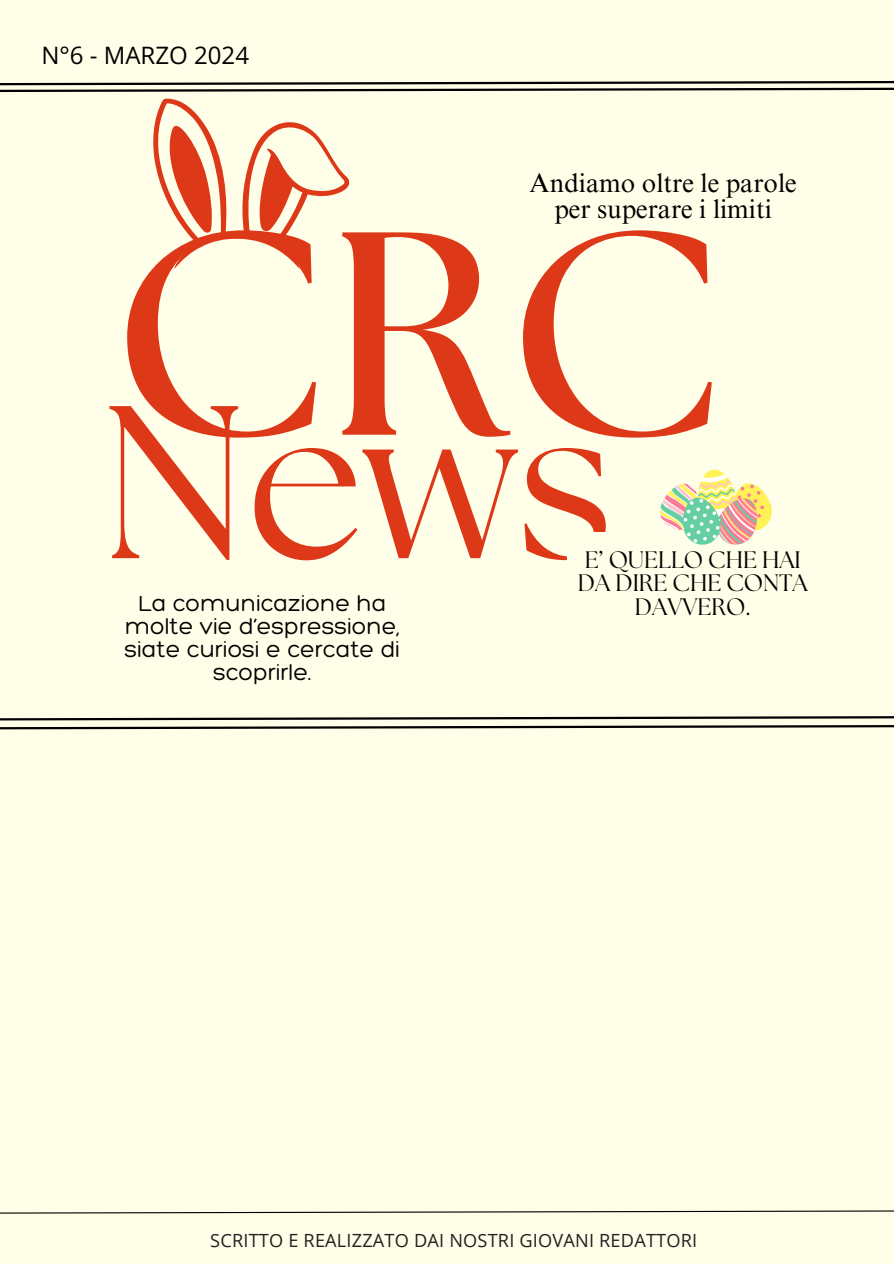
<style>
.page{position:relative;width:894px;height:1264px;background:#fff}
.page>*{position:absolute;margin:0;border:0;box-sizing:border-box;transform-origin:0 0}
.t1{font:700 288.9px "The Seasons";color:#dd3818}
.t2{font:217.05px "The Seasons";color:#dd3818}
.t3{font:26.25px/26px "Times NRMT Pro";color:#000;text-align:center}
.t4{font:24px "Open Sans";color:#000}
.t5{font:300 23.7px/23.1px "Hero";color:#000;text-align:center}
.t6{font:23.7px/23.5px "The Seasons";color:#000;text-align:center}
.t7{font:18.15px "Open Sans";letter-spacing:.01em;color:#222}
</style>
<div class="page">
<div style="left:0;top:0;width:893px;height:1263px;background:#fffee8"></div>
<svg style="left:0;top:1210px;width:893px;height:4px"></svg>
<svg style="left:0;top:716px;width:893px;height:14px"></svg>
<svg style="left:0;top:81px;width:893px;height:188px"></svg>
<svg style="left:660px;top:469px;width:112px;height:76px"></svg>
<h1 class="t4" style="left:42px;top:38px;width:209px">N°6 - MARZO 2024</h1>
<h2 class="t3" style="left:529px;top:174px;width:268px">Andiamo oltre le parole per superare i limiti</h2>
<h3 class="t1" style="left:111px;top:203px;width:614px">CRC</h3>
<p class="t2" style="left:101px;top:384px;width:514px">News</p>
<h3 class="t6" style="left:577px;top:549px;width:231px">E’ QUELLO CHE HAI<br>DA DIRE CHE CONTA<br>DAVVERO.</h3>
<p class="t5" style="left:124px;top:591px;width:277px">La comunicazione ha molte vie d’espressione, siate curiosi e cercate di scoprirle.</p>
<h4 class="t7" style="left:210px;top:1227px;width:488px">SCRITTO E REALIZZATO DAI NOSTRI GIOVANI REDATTORI</h4>
</div>
